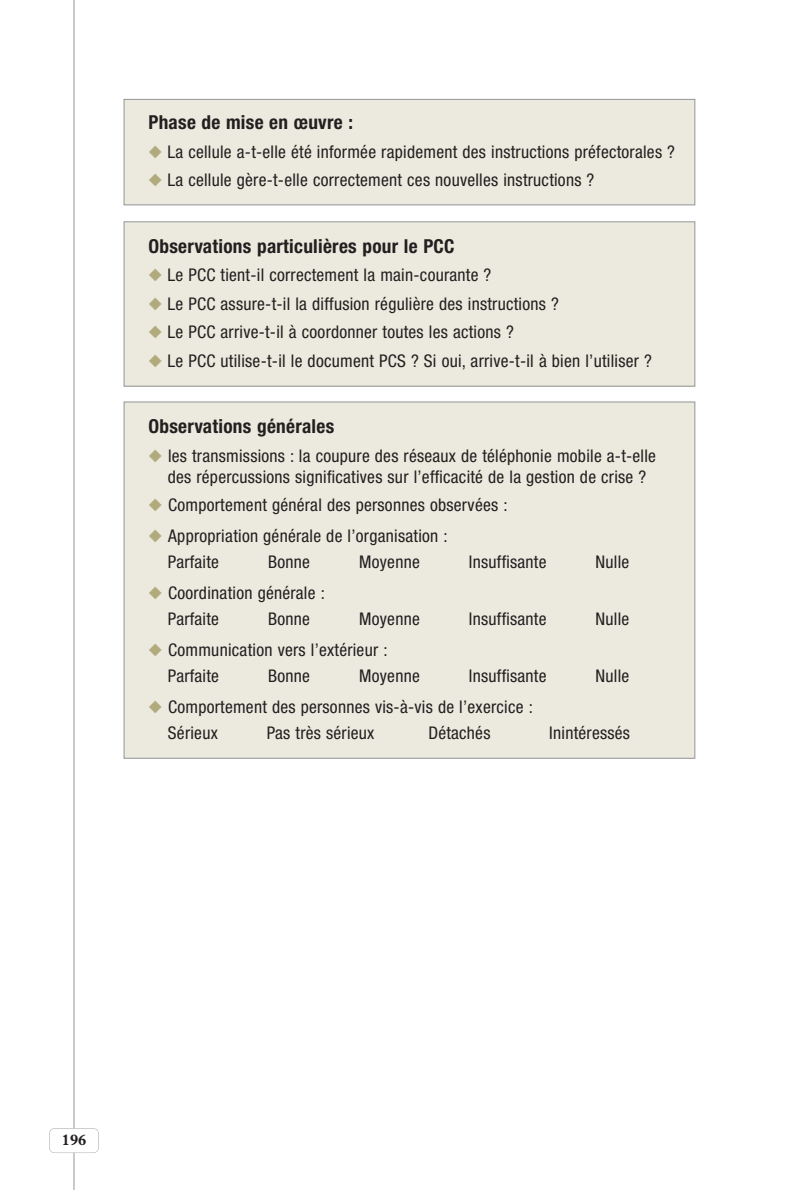
<style>
.page{position:relative;width:795px;height:1190px;background:#fff}
.page>*{position:absolute;margin:0;border:0;box-sizing:border-box;transform-origin:0 0}
.t1{font:700 condensed 19.25px "Helvetica Neue";letter-spacing:.015em;color:#231f20}
.t2{font:condensed 17.5px/25.9px "Helvetica Neue";letter-spacing:.015em;color:#231f20}
.t3{font:700 15.75px "Plantin";color:#231f20}
.s1{color:#b1aa7d}
</style>
<div class="page">
<div style="left:124px;top:99px;width:570px;height:106px;background:#eceade"></div>
<div style="left:124px;top:99px;width:571px;height:106px;border:1px solid #939598"></div>
<div style="left:124px;top:222px;width:570px;height:164px;background:#eceade"></div>
<div style="left:124px;top:221px;width:571px;height:166px;border:1px solid #939598"></div>
<div style="left:124px;top:402px;width:570px;height:356px;background:#eceade"></div>
<hr style="left:74px;top:0;width:1px;height:1190px;background:#939598">
<div style="left:49px;top:1128px;width:50px;height:25px;background:#fff;border-radius:5px"></div>
<div style="left:49px;top:1128px;width:50px;height:25px;border:1px solid #a8a9ad;border-radius:5px"></div>
<p class="t1" style="left:148px;top:115px;width:206px">Phase de mise en œuvre :</p>
<p class="t2" style="left:148px;top:140px;width:528px"><span class="s1">◆</span> La cellule a-t-elle été informée rapidement des instructions préfectorales ?</p>
<p class="t2" style="left:148px;top:168px;width:447px"><span class="s1">◆</span> La cellule gère-t-elle correctement ces nouvelles instructions ?</p>
<p class="t1" style="left:148px;top:239px;width:307px">Observations particulières pour le PCC</p>
<p class="t2" style="left:148px;top:264px;width:344px"><span class="s1">◆</span> Le PCC tient-il correctement la main-courante ?</p>
<p class="t2" style="left:148px;top:292px;width:412px"><span class="s1">◆</span> Le PCC assure-t-il la diffusion régulière des instructions ?</p>
<p class="t2" style="left:148px;top:321px;width:367px"><span class="s1">◆</span> Le PCC arrive-t-il à coordonner toutes les actions ?</p>
<p class="t2" style="left:148px;top:349px;width:505px"><span class="s1">◆</span> Le PCC utilise-t-il le document PCS ? Si oui, arrive-t-il à bien l’utiliser ?</p>
<p class="t1" style="left:148px;top:420px;width:187px">Observations générales</p>
<p class="t2" style="left:148px;top:447px;width:509px;line-height:21px;text-align:center"><span class="s1">◆</span> les transmissions : la coupure des réseaux de téléphonie mobile a-t-elle des répercussions significatives sur l’efficacité de la gestion de crise ?</p>
<p class="t2" style="left:148px;top:494px;width:360px"><span class="s1">◆</span> Comportement général des personnes observées :</p>
<p class="t2" style="left:168px;top:525px;width:281px;text-indent:-20px"><span class="s1">◆</span> Appropriation générale de l’organisation :<br>Parfaite</p>
<p class="t2" style="left:268px;top:551px;width:43px">Bonne</p>
<p class="t2" style="left:359px;top:551px;width:62px">Moyenne</p>
<p class="t2" style="left:469px;top:551px;width:79px">Insuffisante</p>
<p class="t2" style="left:595px;top:551px;width:35px">Nulle</p>
<p class="t2" style="left:168px;top:581px;width:158px;text-indent:-20px"><span class="s1">◆</span> Coordination générale :<br>Parfaite</p>
<p class="t2" style="left:268px;top:607px;width:43px">Bonne</p>
<p class="t2" style="left:359px;top:607px;width:62px">Moyenne</p>
<p class="t2" style="left:469px;top:607px;width:79px">Insuffisante</p>
<p class="t2" style="left:595px;top:607px;width:35px">Nulle</p>
<p class="t2" style="left:168px;top:638px;width:221px;text-indent:-20px"><span class="s1">◆</span> Communication vers l’extérieur :<br>Parfaite</p>
<p class="t2" style="left:268px;top:664px;width:43px">Bonne</p>
<p class="t2" style="left:359px;top:664px;width:62px">Moyenne</p>
<p class="t2" style="left:469px;top:664px;width:79px">Insuffisante</p>
<p class="t2" style="left:595px;top:664px;width:35px">Nulle</p>
<p class="t2" style="left:168px;top:695px;width:366px;text-indent:-20px"><span class="s1">◆</span> Comportement des personnes vis-à-vis de l’exercice :<br>Sérieux</p>
<p class="t2" style="left:267px;top:721px;width:109px">Pas très sérieux</p>
<p class="t2" style="left:428px;top:721px;width:64px">Détachés</p>
<p class="t2" style="left:549px;top:721px;width:82px">Inintéressés</p>
<p class="t3" style="left:62px;top:1134px;width:26px">196</p>
</div>
